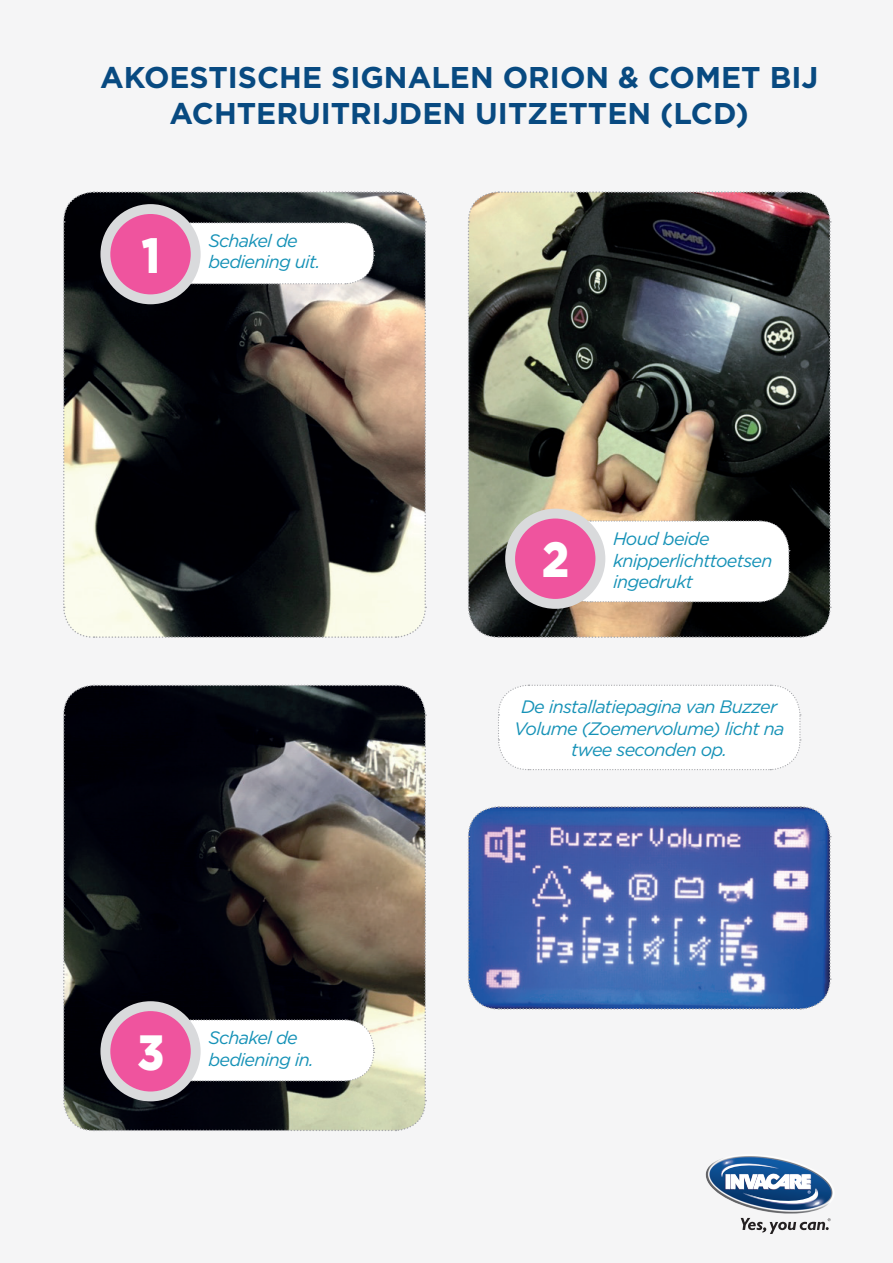
<style>
.page{position:relative;width:893px;height:1263px;background:#f5f5f6}
.page>*{position:absolute;margin:0;border:0;box-sizing:border-box;transform-origin:0 0}
.t1{font:900 49.5px "Gotham";color:#fff;scale:.87 1}
.t2{font:700 30px/36px "Gotham";color:#084a81;text-align:center}
.t3{font:italic 18px/21.6px "Gotham";letter-spacing:-.04em;color:#1692b7}
</style>
<div class="page">
<img style="left:705px;top:1156px;width:128px;height:62px">
<svg style="left:722px;top:1161px;width:95px;height:45px"></svg>
<svg style="left:741px;top:1218px;width:90px;height:16px"></svg>
<svg style="left:63px;top:191px;width:364px;height:447px"></svg>
<div style="left:105px;top:209px;width:91px;height:90px;background:#ef549e;border-radius:50%"></div>
<div style="left:100px;top:204px;width:101px;height:100px;border:10px solid #d9dadc;border-radius:50%"></div>
<img style="left:467px;top:191px;width:364px;height:447px">
<div style="left:510px;top:514px;width:90px;height:90px;background:#ef549e;border-radius:50%"></div>
<div style="left:505px;top:509px;width:100px;height:100px;border:10px solid #d9dadc;border-radius:50%"></div>
<svg style="left:63px;top:684px;width:364px;height:447px;background:#4a4846"></svg>
<div style="left:105px;top:1006px;width:91px;height:90px;background:#ef549e;border-radius:50%"></div>
<div style="left:100px;top:1001px;width:101px;height:100px;border:10px solid #d9dadc;border-radius:50%"></div>
<svg style="left:467px;top:806px;width:364px;height:204px;background:#5772b3"></svg>
<svg style="left:498px;top:684px;width:303px;height:87px"></svg>
<p class="t2" style="left:100px;top:59px;width:720px">AKOESTISCHE SIGNALEN ORION &amp; COMET BIJ<br>ACHTERUITRIJDEN UITZETTEN (LCD)</p>
<p class="t1" style="left:142px;top:221px;width:22px">1</p>
<p class="t3" style="left:208px;top:229px;width:91px">Schakel de</p>
<p class="t3" style="left:208px;top:251px;width:113px">bediening uit.</p>
<p class="t1" style="left:138px;top:1018px;width:32px">3</p>
<p class="t3" style="left:208px;top:1026px;width:91px">Schakel de</p>
<p class="t3" style="left:208px;top:1048px;width:107px">bediening in.</p>
<p class="t1" style="left:542px;top:526px;width:32px">2</p>
<p class="t3" style="left:613px;top:527px;width:161px">Houd beide knipperlichttoetsen</p>
<p class="t3" style="left:613px;top:571px;width:81px">ingedrukt</p>
<p class="t3" style="left:514px;top:695px;width:272px;text-align:center">De installatiepagina van Buzzer<br>Volume (Zoemervolume) licht na twee seconden op.</p>
</div>
